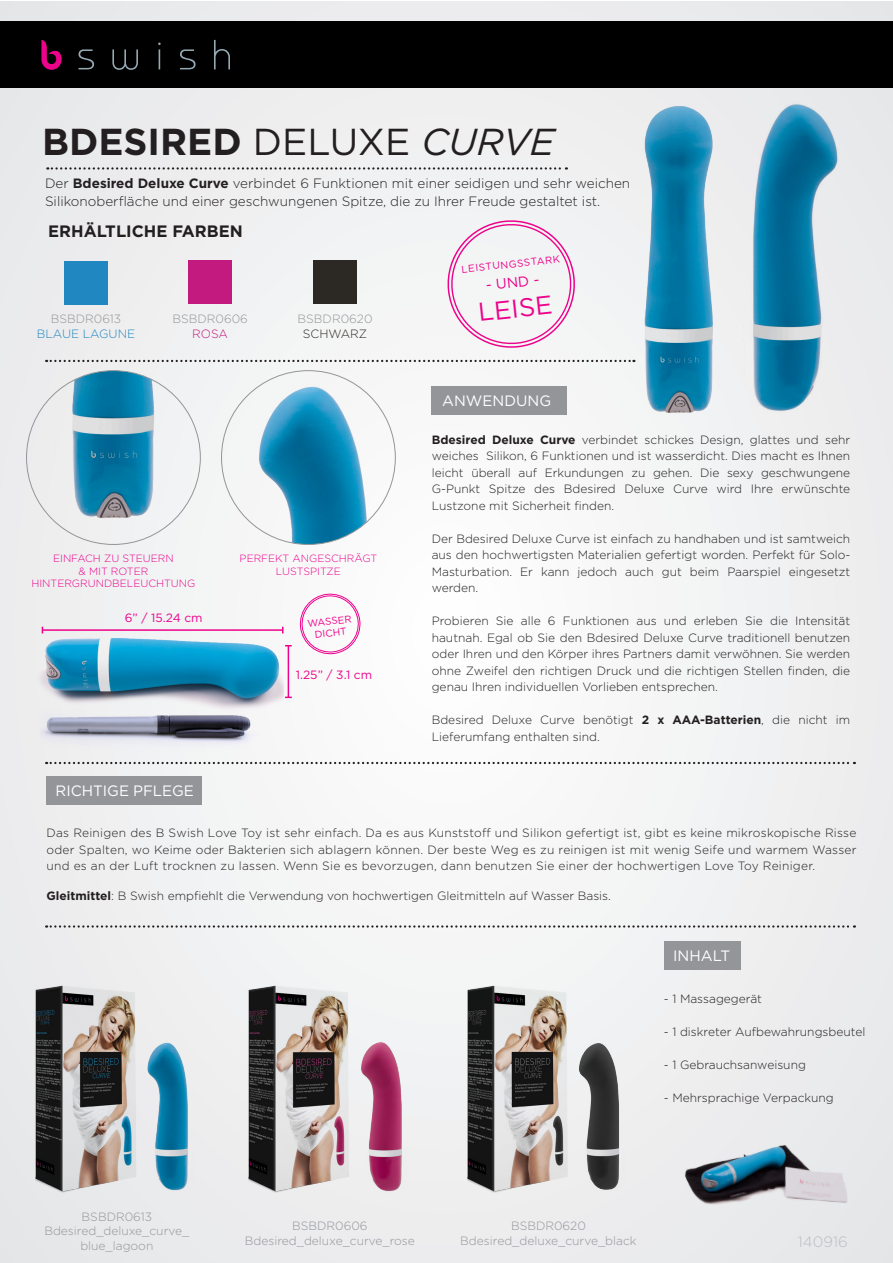
<style>
.page{position:relative;width:893px;height:1263px;background:#fff}
.page>*{position:absolute;margin:0;border:0;box-sizing:border-box;transform-origin:0 0}
.t1{font:700 37.5px "Gotham";color:#231f20}
.t2{font:25.8px "Gotham";color:#ed028c}
.t3{font:700 16.5px "Gotham";color:#231f20}
.t4{font:15px "Gotham";color:#fff}
.t5{font:300 15px "Gotham";color:#bcbdc0}
.t6{font:14.25px "Gotham";color:#ed028c}
.t7{font:300 13.5px/18px "Gotham";color:#231f20}
.t8{font:300 12px/16.5px "Gotham";color:#231f20;text-align:justify}
.t9{font:300 12px "Gotham";color:#939598}
.t10{font:12px "Gotham";color:#ed028c}
.t11{font:300 12px "Gotham";color:#2087c1}
.t12{font:300 12px "Gotham";color:#2c2925}
.t13{font:300 12px "Gotham";color:#c31a7f}
.t14{font:300 10.5px/12.6px "Gotham";color:#ed028c;text-align:center}
.t15{font:10.05px "Gotham";color:#ed028c}
.t16{font:9.9px "Gotham";color:#ed028c}
.s1{font-weight:400}
.s2{font-weight:400;font-style:italic}
.s3{font-weight:700}
</style>
<div class="page">
<div style="left:1px;top:1px;width:891px;height:1262px;background:#f0f1f2"></div>
<img style="left:248px;top:985px;width:154px;height:208px">
<div style="left:1px;top:21px;width:892px;height:66px;background:#000"></div>
<div style="left:64px;top:261px;width:44px;height:44px;background:#2087c1"></div>
<svg style="left:78px;top:49px;width:16px;height:20px"></svg>
<svg style="left:112px;top:49px;width:26px;height:21px"></svg>
<svg style="left:158px;top:43px;width:3px;height:26px"></svg>
<svg style="left:180px;top:49px;width:16px;height:20px"></svg>
<svg style="left:214px;top:40px;width:16px;height:29px"></svg>
<svg style="left:41px;top:40px;width:21px;height:30px"></svg>
<svg style="left:47px;top:167px;width:520px;height:3px"></svg>
<div style="left:188px;top:260px;width:44px;height:44px;background:#c31a7f"></div>
<div style="left:313px;top:260px;width:43px;height:44px;background:#2c2925"></div>
<img style="left:222px;top:371px;width:173px;height:173px;border-radius:87px">
<img style="left:27px;top:371px;width:172px;height:173px">
<img style="left:34px;top:985px;width:154px;height:208px">
<img style="left:467px;top:985px;width:153px;height:208px">
<img style="left:572px;top:87px;width:158px;height:326px">
<img style="left:730px;top:87px;width:128px;height:324px">
<img style="left:684px;top:1145px;width:185px;height:103px">
<img style="left:40px;top:631px;width:244px;height:74px">
<hr style="left:42px;top:629px;width:241px;height:2px;background:#ed028c">
<img style="left:40px;top:697px;width:223px;height:45px">
<hr style="left:288px;top:646px;width:1px;height:51px;background:#ed028c">
<svg style="left:299px;top:593px;width:62px;height:62px"></svg>
<svg style="left:46px;top:925px;width:809px;height:3px"></svg>
<svg style="left:46px;top:762px;width:809px;height:2px"></svg>
<svg style="left:46px;top:360px;width:588px;height:2px"></svg>
<div style="left:432px;top:386px;width:135px;height:29px;background:#939598"></div>
<div style="left:664px;top:941px;width:77px;height:29px;background:#939598"></div>
<div style="left:46px;top:776px;width:156px;height:29px;background:#939598"></div>
<svg style="left:447px;top:218px;width:130px;height:132px"></svg>
<p class="t1" style="left:42px;top:116px;width:514px">BDESIRED <span class="s1">DELUXE</span> <span class="s2">CURVE</span></p>
<p class="t7" style="left:45px;top:174px;width:587px">Der <span class="s3">Bdesired Deluxe Curve</span> verbindet 6 Funktionen mit einer seidigen und sehr weichen<br>Silikonoberfläche und einer geschwungenen Spitze, die zu Ihrer Freude gestaltet ist.</p>
<p class="t3" style="left:48px;top:221px;width:196px">ERHÄLTLICHE FARBEN</p>
<p class="t9" style="left:51px;top:312px;width:72px">BSBDR0613</p>
<p class="t11" style="left:37px;top:326px;width:100px">BLAUE LAGUNE</p>
<p class="t9" style="left:172px;top:311px;width:77px">BSBDR0606</p>
<p class="t13" style="left:192px;top:326px;width:37px">ROSA</p>
<p class="t9" style="left:298px;top:311px;width:76px">BSBDR0620</p>
<p class="t12" style="left:303px;top:326px;width:66px">SCHWARZ</p>
<p class="t14" style="left:31px;top:552px;width:166px">EINFACH ZU STEUERN<br>&amp; MIT ROTER<br>HINTERGRUNDBELEUCHTUNG</p>
<p class="t14" style="left:240px;top:552px;width:139px">PERFEKT ANGESCHRÄGT<br>LUSTSPITZE</p>
<p class="t10" style="left:125px;top:610px;width:79px">6” / 15.24 cm</p>
<p class="t4" style="left:56px;top:781px;width:140px">RICHTIGE PFLEGE</p>
<p class="t16" style="left:307px;top:617px;width:46px;rotate:-6deg">WASSER</p>
<p class="t16" style="left:314px;top:628px;width:33px;rotate:-6deg">DICHT</p>
<p class="t10" style="left:296px;top:667px;width:78px">1.25” / 3.1 cm</p>
<p class="t15" style="left:461px;top:263px;width:100px;rotate:-6deg">LEISTUNGSSTARK</p>
<p class="t6" style="left:485px;top:276px;width:55px;rotate:-6deg">- UND -</p>
<p class="t2" style="left:477px;top:296px;width:76px;rotate:-6deg">LEISE</p>
<p class="t4" style="left:442px;top:391px;width:110px">ANWENDUNG</p>
<p class="t8" style="left:432px;top:431px;width:420px"><span class="s3">Bdesired Deluxe Curve</span> verbindet schickes Design, glattes und sehr weiches Silikon, 6 Funktionen und ist wasserdicht. Dies macht es Ihnen leicht überall auf Erkundungen zu gehen. Die sexy geschwungene G-Punkt Spitze des Bdesired Deluxe Curve wird Ihre erwünschte Lustzone mit Sicherheit finden.</p>
<p class="t8" style="left:432px;top:530px;width:420px">Der Bdesired Deluxe Curve ist einfach zu handhaben und ist samtweich aus den hochwertigsten Materialien gefertigt worden. Perfekt für Solo-Masturbation. Er kann jedoch auch gut beim Paarspiel eingesetzt werden.</p>
<p class="t8" style="left:432px;top:612px;width:420px">Probieren Sie alle 6 Funktionen aus und erleben Sie die Intensität hautnah. Egal ob Sie den Bdesired Deluxe Curve traditionell benutzen oder Ihren und den Körper ihres Partners damit verwöhnen. Sie werden ohne Zweifel den richtigen Druck und die richtigen Stellen finden, die genau Ihren individuellen Vorlieben entsprechen.</p>
<p class="t8" style="left:432px;top:711px;width:420px">Bdesired Deluxe Curve benötigt <span class="s3">2 x AAA-Batterien</span>, die nicht im<br>Lieferumfang enthalten sind.</p>
<p class="t8" style="left:46px;top:824px;width:812px">Das Reinigen des B Swish Love Toy ist sehr einfach. Da es aus Kunststoff und Silikon gefertigt ist, gibt es keine mikroskopische Risse oder Spalten, wo Keime oder Bakterien sich ablagern können. Der beste Weg es zu reinigen ist mit wenig Seife und warmem Wasser und es an der Luft trocknen zu lassen. Wenn Sie es bevorzugen, dann benutzen Sie einer der hochwertigen Love Toy Reiniger.</p>
<p class="t8" style="left:46px;top:887px;width:566px"><span class="s3">Gleitmittel</span>: B Swish empfiehlt die Verwendung von hochwertigen Gleitmitteln auf Wasser Basis.</p>
<p class="t4" style="left:673px;top:946px;width:58px">INHALT</p>
<p class="t9" style="left:82px;top:1209px;width:72px">BSBDR0613</p>
<p class="t9" style="left:44px;top:1223px;width:146px">Bdesired_deluxe_curve_</p>
<p class="t9" style="left:80px;top:1238px;width:74px">blue_lagoon</p>
<p class="t9" style="left:292px;top:1218px;width:77px">BSBDR0606</p>
<p class="t9" style="left:245px;top:1233px;width:172px">Bdesired_deluxe_curve_rose</p>
<p class="t8" style="left:664px;top:990px;width:100px">- 1 Massagegerät</p>
<p class="t8" style="left:664px;top:1023px;width:203px">- 1 diskreter Aufbewahrungsbeutel</p>
<p class="t8" style="left:664px;top:1056px;width:144px">- 1 Gebrauchsanweisung</p>
<p class="t8" style="left:664px;top:1089px;width:171px">- Mehrsprachige Verpackung</p>
<p class="t9" style="left:511px;top:1218px;width:76px">BSBDR0620</p>
<p class="t9" style="left:460px;top:1233px;width:178px">Bdesired_deluxe_curve_black</p>
<p class="t5" style="left:798px;top:1233px;width:51px">140916</p>
</div>
